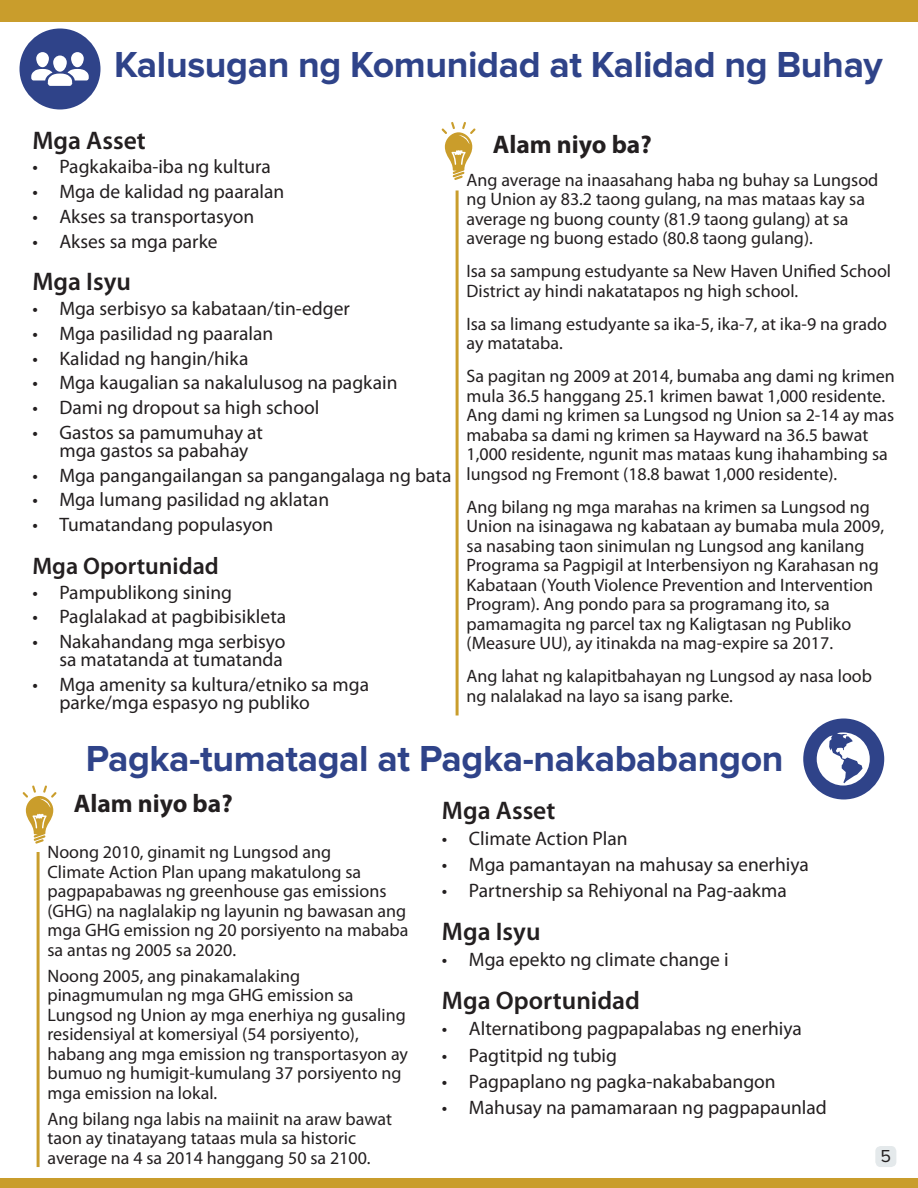
<style>
.page{position:relative;width:918px;height:1188px;background:#fff}
.page>*{position:absolute;margin:0;border:0;box-sizing:border-box;transform-origin:0 0}
.t1{font:700 37.5px "Proxima Nova";letter-spacing:-.01em;color:#2f4389}
.t2{font:600 25.5px "Myriad Pro";color:#231f20}
.t3{font:700 25.5px "Myriad Pro";color:#231f20}
.t4{font:600 24px "Myriad Pro";color:#231f20}
.t5{font:19.5px/18px "Myriad Pro";color:#231f20}
.t6{font:18px/19.5px "Myriad Pro";color:#231f20}
.t7{font:18px "Proxima Nova";color:#231f20}
</style>
<div class="page">
<div style="left:875px;top:1146px;width:21px;height:21px;background:#e4e9eb;border-radius:5px"></div>
<div style="left:20px;top:28px;width:80px;height:82px;background:#2f4389;border-radius:50%"></div>
<hr style="left:456px;top:190px;width:3px;height:525px;background:#c99d2c">
<svg style="left:442px;top:122px;width:34px;height:58px"></svg>
<div style="left:0;top:0;width:918px;height:22px;background:#c99d2c"></div>
<div style="left:0;top:1178px;width:917px;height:10px;background:#c99d2c"></div>
<svg style="left:36px;top:52px;width:13px;height:15px"></svg>
<svg style="left:31px;top:56px;width:58px;height:30px"></svg>
<div style="left:71px;top:52px;width:13px;height:15px;background:#fff;border-radius:6px"></div>
<div style="left:803px;top:718px;width:81px;height:82px;background:#2f4389;border-radius:50%"></div>
<svg style="left:817px;top:732px;width:53px;height:54px"></svg>
<hr style="left:37px;top:852px;width:3px;height:315px;background:#c99d2c">
<svg style="left:23px;top:785px;width:34px;height:59px"></svg>
<h1 class="t1" style="left:114px;top:48px;width:770px">Kalusugan ng Komunidad at Kalidad ng Buhay</h1>
<h2 class="t2" style="left:32px;top:124px;width:115px">Mga Asset</h2>
<p class="t5" style="left:32px;top:157px;width:240px">• Pagkakaiba-iba ng kultura</p>
<p class="t5" style="left:32px;top:182px;width:253px">• Mga de kalidad ng paaralan</p>
<p class="t5" style="left:32px;top:207px;width:224px">• Akses sa transportasyon</p>
<p class="t5" style="left:32px;top:232px;width:187px">• Akses sa mga parke</p>
<h2 class="t2" style="left:32px;top:266px;width:100px">Mga Isyu</h2>
<p class="t5" style="left:32px;top:299px;width:319px">• Mga serbisyo sa kabataan/tin-edger</p>
<p class="t5" style="left:32px;top:324px;width:242px">• Mga pasilidad ng paaralan</p>
<p class="t5" style="left:32px;top:349px;width:218px">• Kalidad ng hangin/hika</p>
<p class="t5" style="left:32px;top:373px;width:367px">• Mga kaugalian sa nakalulusog na pagkain</p>
<p class="t5" style="left:32px;top:398px;width:289px">• Dami ng dropout sa high school</p>
<p class="t5" style="left:59px;top:423px;width:205px;text-indent:-27px">• Gastos sa pamumuhay at mga gastos sa pabahay</p>
<p class="t5" style="left:32px;top:466px;width:421px">• Mga pangangailangan sa pangangalaga ng bata</p>
<p class="t5" style="left:32px;top:490px;width:298px">• Mga lumang pasilidad ng aklatan</p>
<p class="t5" style="left:32px;top:515px;width:242px">• Tumatandang populasyon</p>
<h3 class="t4" style="left:32px;top:551px;width:188px">Mga Oportunidad</h3>
<p class="t5" style="left:32px;top:583px;width:201px">• Pampublikong sining</p>
<p class="t5" style="left:32px;top:607px;width:255px">• Paglalakad at pagbibisikleta</p>
<p class="t5" style="left:32px;top:632px;width:255px;text-align:right">• Nakahandang mga serbisyo sa matatanda at tumatanda</p>
<p class="t5" style="left:59px;top:675px;width:311px;text-indent:-27px">• Mga amenity sa kultura/etniko sa mga parke/mga espasyo ng publiko</p>
<h2 class="t3" style="left:493px;top:128px;width:160px">Alam niyo ba?</h2>
<p class="t6" style="left:467px;top:170px;width:413px">Ang average na inaasahang haba ng buhay sa Lungsod ng Union ay 83.2 taong gulang, na mas mataas kay sa average ng buong county (81.9 taong gulang) at sa average ng buong estado (80.8 taong gulang).</p>
<p class="t6" style="left:467px;top:261px;width:426px">Isa sa sampung estudyante sa New Haven Unified School<br>District ay hindi nakatatapos ng high school.</p>
<p class="t6" style="left:467px;top:314px;width:422px">Isa sa limang estudyante sa ika-5, ika-7, at ika-9 na grado ay matataba.</p>
<p class="t6" style="left:467px;top:366px;width:430px">Sa pagitan ng 2009 at 2014, bumaba ang dami ng krimen mula 36.5 hanggang 25.1 krimen bawat 1,000 residente.<br>Ang dami ng krimen sa Lungsod ng Union sa 2-14 ay mas mababa sa dami ng krimen sa Hayward na 36.5 bawat 1,000 residente, ngunit mas mataas kung ihahambing sa lungsod ng Fremont (18.8 bawat 1,000 residente).</p>
<p class="t6" style="left:467px;top:497px;width:419px">Ang bilang ng mga marahas na krimen sa Lungsod ng Union na isinagawa ng kabataan ay bumaba mula 2009, sa nasabing taon sinimulan ng Lungsod ang kanilang Programa sa Pagpigil at Interbensiyon ng Karahasan ng Kabataan (Youth Violence Prevention and Intervention Program). Ang pondo para sa programang ito, sa pamamagita ng parcel tax ng Kaligtasan ng Publiko (Measure UU), ay itinakda na mag-expire sa 2017.</p>
<p class="t6" style="left:467px;top:666px;width:407px">Ang lahat ng kalapitbahayan ng Lungsod ay nasa loob ng nalalakad na layo sa isang parke.</p>
<h1 class="t1" style="left:86px;top:742px;width:699px">Pagka-tumatagal at Pagka-nakababangon</h1>
<h2 class="t2" style="left:442px;top:794px;width:115px">Mga Asset</h2>
<p class="t5" style="left:442px;top:829px;width:187px">• Climate Action Plan</p>
<p class="t5" style="left:442px;top:855px;width:369px">• Mga pamantayan na mahusay sa enerhiya</p>
<p class="t5" style="left:442px;top:882px;width:346px">• Partnership sa Rehiyonal na Pag-aakma</p>
<h2 class="t2" style="left:442px;top:915px;width:100px">Mga Isyu</h2>
<p class="t5" style="left:442px;top:951px;width:288px">• Mga epekto ng climate change i</p>
<h2 class="t2" style="left:442px;top:984px;width:200px">Mga Oportunidad</h2>
<p class="t5" style="left:442px;top:1020px;width:362px">• Alternatibong pagpapalabas ng enerhiya</p>
<p class="t5" style="left:442px;top:1046px;width:177px">• Pagtitpid ng tubig</p>
<p class="t5" style="left:442px;top:1072px;width:335px">• Pagpaplano ng pagka-nakababangon</p>
<p class="t5" style="left:442px;top:1098px;width:386px">• Mahusay na pamamaraan ng pagpapaunlad</p>
<h2 class="t3" style="left:74px;top:786px;width:160px">Alam niyo ba?</h2>
<p class="t6" style="left:48px;top:842px;width:363px">Noong 2010, ginamit ng Lungsod ang<br>Climate Action Plan upang makatulong sa pagpapabawas ng greenhouse gas emissions (GHG) na naglalakip ng layunin ng bawasan ang mga GHG emission ng 20 porsiyento na mababa sa antas ng 2005 sa 2020.</p>
<p class="t6" style="left:48px;top:966px;width:362px">Noong 2005, ang pinakamalaking pinagmumulan ng mga GHG emission sa Lungsod ng Union ay mga enerhiya ng gusaling residensiyal at komersiyal (54 porsiyento), habang ang mga emission ng transportasyon ay bumuo ng humigit-kumulang 37 porsiyento ng mga emission na lokal.</p>
<p class="t6" style="left:48px;top:1109px;width:346px">Ang bilang nga labis na maiinit na araw bawat taon ay tinatayang tataas mula sa historic average na 4 sa 2014 hanggang 50 sa 2100.</p>
<p class="t7" style="left:881px;top:1148px;width:12px">5</p>
</div>
